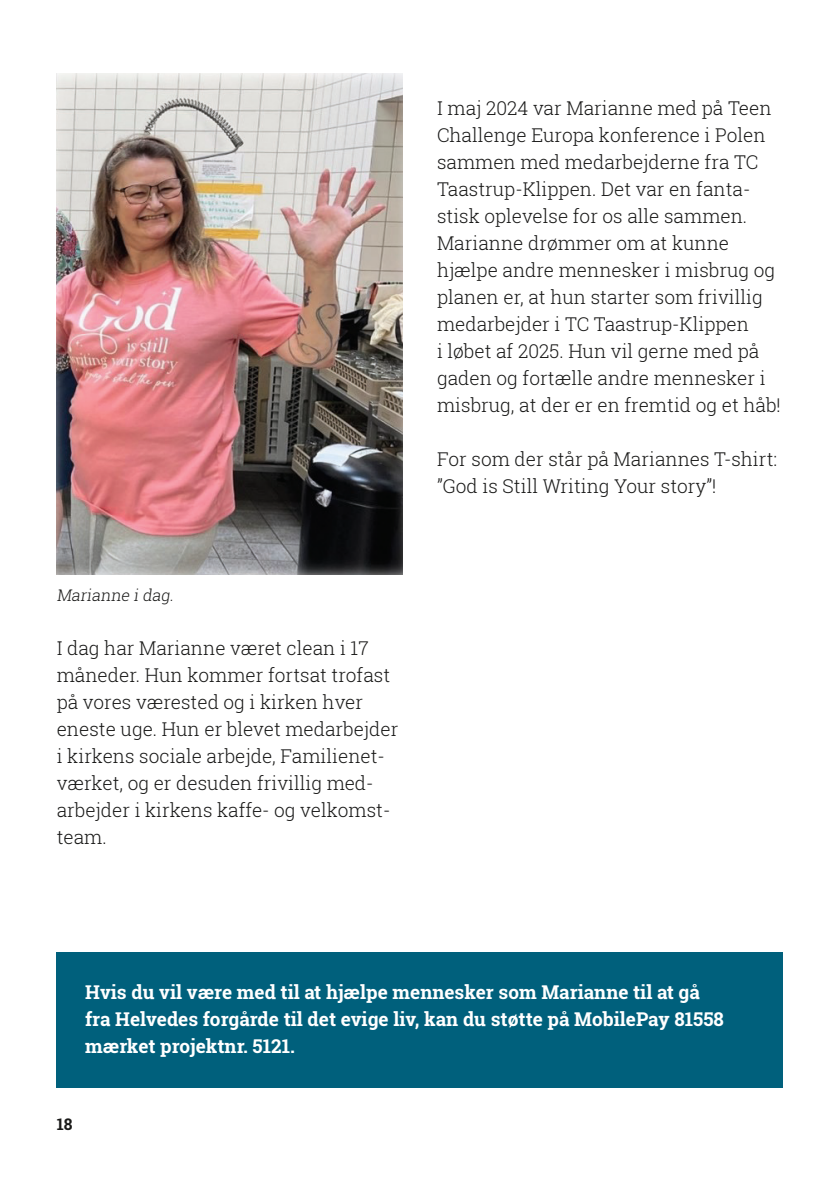
<style>
.page{position:relative;width:840px;height:1191px;background:#fff}
.page>*{position:absolute;margin:0;border:0;box-sizing:border-box;transform-origin:0 0}
.t1{font:300 19px/27px "Roboto Slab";color:#191918}
.t2{font:700 19px/27px "Roboto Slab";color:#fff}
.t3{font:300 16px "Roboto Slab";color:#191918}
.t4{font:700 16px "Roboto Slab";color:#191918}
</style>
<div class="page">
<img style="left:57px;top:74px;width:346px;height:500px">
<div style="left:57px;top:952px;width:725px;height:135px;background:#00607c"></div>
<p class="t3" style="left:57px;top:584px;width:121px">Marianne idag.</p>
<p class="t1" style="left:57px;top:634px;width:343px">I dag har Marianne været clean i 17 måneder. Hun kommer fortsat trofast på vores værested og i kirken hver eneste uge. Hun er blevet medarbejder i kirkens sociale arbejde, Familienet&shy;værket, og er desuden frivillig med&shy;arbejder i kirkens kaffe- og velkomst&shy;team.</p>
<p class="t1" style="left:437px;top:94px;width:345px">I maj 2024 var Marianne med på Teen Challenge Europa konference i Polen sammen med medarbejderne fra TC Taastrup-Klippen. Det var en fanta&shy;stisk oplevelse for os alle sammen.<br>Marianne drømmer om at kunne hjælpe andre mennesker i misbrug og planen er, at hun starter som frivillig medarbejder i TC Taastrup-Klippen<br>i løbet af 2025. Hun vil gerne med på gaden og fortælle andre mennesker i misbrug, at der er en fremtid og et håb!</p>
<p class="t1" style="left:437px;top:445px;width:341px">For som der står på Mariannes T-shirt: ”God is Still Writing Your story”!</p>
<p class="t2" style="left:85px;top:978px;width:640px">Hvis du vil være med til at hjælpe mennesker som Marianne til at gå fra Helvedes forgårde til det evige liv, kan du støtte på MobilePay 81558 mærket projektnr. 5121.</p>
<p class="t4" style="left:57px;top:1113px;width:17px">18</p>
</div>
